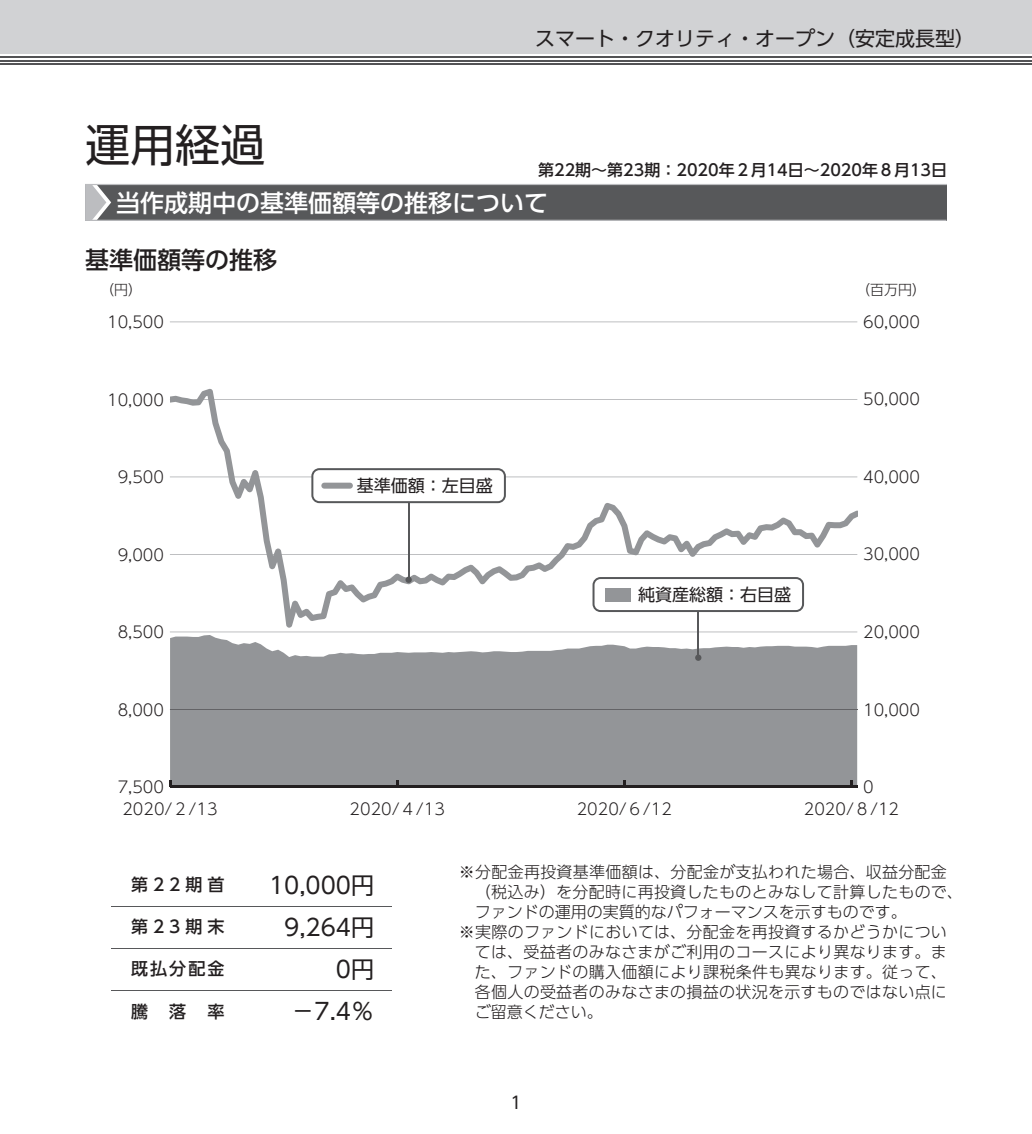
<style>
.page{position:relative;width:1032px;height:1134px;background:#fff}
.page>*{position:absolute;margin:0;border:0;box-sizing:border-box;transform-origin:0 0}
.t1{font:45px "UD Shin Go Pro Regular 90 msp RKSJ H";color:#231f20}
.t2{font:24px "UD Shin Go Pro Medium 90 msp RKSJ H";color:#fff}
.t3{font:24px "UD Shin Go Pro Medium 90 msp RKSJ H";color:#231f20}
.t4{font:23px "UD Shin Go Pro Regular 90 msp RKSJ H";color:#231f20}
.t5{font:20px "UD Shin Go Pro Regular 90 msp RKSJ H";color:#231f20}
.t6{font:17px "UD Shin Go Pro Regular 90 msp RKSJ H";color:#231f20}
.t7{font:17px "UD Shin Go Pro Medium 90 msp RKSJ H";letter-spacing:.295em;color:#231f20}
.t8{font:16px "UD Shin Go Pro Light 90 msp RKSJ H";letter-spacing:.02em;color:#231f20}
.t9{font:16px "UD Shin Go Pro Light 90 msp RKSJ H";color:#231f20}
.t10{font:16px "UD Shin Go Pro Medium 90 msp RKSJ H";color:#231f20}
.t11{font:14px "UD Shin Go Pro Light 90 msp RKSJ H";color:#231f20}
</style>
<div class="page">
<div style="left:0;top:0;width:1032px;height:54px;background:#d1d2d4"></div>
<hr style="left:0;top:63px;width:1032px;height:2px;background:#535355">
<hr style="left:0;top:60px;width:1032px;height:1px;background:#535355">
<hr style="left:0;top:56px;width:1032px;height:2px;background:#535355">
<div style="left:85px;top:184px;width:862px;height:36px;background:#57585a"></div>
<hr style="left:85px;top:220px;width:861px;height:1px;background:#bcbdc0">
<hr style="left:85px;top:184px;width:862px;height:1px;background:#bcbdc0">
<svg style="left:85px;top:185px;width:26px;height:35px"></svg>
<svg style="left:170px;top:635px;width:687px;height:146px;background:#9d9ea1"></svg>
<svg style="left:170px;top:322px;width:687px;height:1px"></svg>
<hr style="left:170px;top:709px;width:687px;height:1px;background:#636366">
<svg style="left:170px;top:632px;width:687px;height:1px"></svg>
<svg style="left:169px;top:781px;width:688px;height:7px;background:#616163"></svg>
<svg style="left:170px;top:389px;width:687px;height:239px"></svg>
<hr style="left:698px;top:611px;width:1px;height:47px;background:#57585a">
<div style="left:695px;top:654px;width:6px;height:7px;background:#57585a;border-radius:50%"></div>
<svg style="left:592px;top:577px;width:212px;height:35px"></svg>
<div style="left:605px;top:588px;width:26px;height:13px;background:#939598"></div>
<hr style="left:408px;top:503px;width:1px;height:77px;background:#57585a">
<div style="left:405px;top:577px;width:7px;height:6px;background:#57585a;border-radius:50%"></div>
<svg style="left:170px;top:468px;width:687px;height:35px"></svg>
<div style="left:321px;top:483px;width:32px;height:6px;background:#939598;border-radius:3px"></div>
<hr style="left:111px;top:906px;width:280px;height:1px;background:#57585a">
<hr style="left:111px;top:948px;width:280px;height:1px;background:#57585a">
<hr style="left:111px;top:990px;width:280px;height:1px;background:#57585a">
<p class="t5" style="left:535px;top:31px;width:441px">スマート・クオリティ・オープン（安定成長型）</p>
<h1 class="t1" style="left:85px;top:128px;width:181px">運用経過</h1>
<p class="t10" style="left:538px;top:164px;width:410px">第22期～第23期：2020年２月14日～2020年８月13日</p>
<h2 class="t2" style="left:116px;top:193px;width:434px">当作成期中の基準価額等の推移について</h2>
<h2 class="t3" style="left:85px;top:251px;width:194px">基準価額等の推移</h2>
<p class="t11" style="left:100px;top:285px;width:43px">（円）</p>
<p class="t11" style="left:856px;top:285px;width:71px">（百万円）</p>
<p class="t8" style="left:107px;top:316px;width:58px">10,500</p>
<p class="t8" style="left:863px;top:316px;width:58px">60,000</p>
<p class="t8" style="left:107px;top:393px;width:58px">10,000</p>
<p class="t8" style="left:863px;top:393px;width:58px">50,000</p>
<p class="t8" style="left:118px;top:471px;width:48px">9,500</p>
<p class="t6" style="left:357px;top:479px;width:137px">基準価額：左目盛</p>
<p class="t8" style="left:863px;top:471px;width:58px">40,000</p>
<p class="t8" style="left:118px;top:548px;width:48px">9,000</p>
<p class="t8" style="left:863px;top:548px;width:58px">30,000</p>
<p class="t6" style="left:638px;top:588px;width:154px">純資産総額：右目盛</p>
<p class="t8" style="left:118px;top:626px;width:48px">8,500</p>
<p class="t8" style="left:863px;top:626px;width:58px">20,000</p>
<p class="t8" style="left:118px;top:703px;width:48px">8,000</p>
<p class="t8" style="left:863px;top:703px;width:58px">10,000</p>
<p class="t8" style="left:118px;top:781px;width:48px">7,500</p>
<p class="t8" style="left:863px;top:781px;width:12px">0</p>
<p class="t8" style="left:122px;top:803px;width:97px">2020/２/13</p>
<p class="t8" style="left:349px;top:803px;width:97px">2020/４/13</p>
<p class="t8" style="left:577px;top:803px;width:97px">2020/６/12</p>
<p class="t8" style="left:804px;top:803px;width:97px">2020/８/12</p>
<p class="t7" style="left:131px;top:878px;width:95px">第22期首</p>
<h3 class="t4" style="left:269px;top:876px;width:107px">10,000円</h3>
<p class="t7" style="left:131px;top:921px;width:95px">第23期末</p>
<h3 class="t4" style="left:284px;top:918px;width:91px">9,264円</h3>
<p class="t7" style="left:131px;top:963px;width:95px">既払分配金</p>
<h3 class="t4" style="left:336px;top:960px;width:40px">0円</h3>
<p class="t7" style="left:131px;top:1005px;width:18px">騰</p>
<p class="t7" style="left:169px;top:1005px;width:18px">落</p>
<p class="t7" style="left:208px;top:1005px;width:18px">率</p>
<h3 class="t4" style="left:291px;top:1002px;width:84px">－7.4％</h3>
<p class="t8" style="left:459px;top:866px;width:489px">※分配金再投資基準価額は、分配金が支払われた場合、収益分配金</p>
<p class="t8" style="left:475px;top:886px;width:490px">（税込み）を分配時に再投資したものとみなして計算したもので、</p>
<p class="t9" style="left:475px;top:906px;width:434px">ファンドの運用の実質的なパフォーマンスを示すものです。</p>
<p class="t8" style="left:459px;top:926px;width:490px">※実際のファンドにおいては、分配金を再投資するかどうかについ</p>
<p class="t8" style="left:475px;top:946px;width:473px">ては、受益者のみなさまがご利用のコースにより異なります。ま</p>
<p class="t8" style="left:475px;top:966px;width:474px">た、ファンドの購入価額により課税条件も異なります。従って、</p>
<p class="t8" style="left:475px;top:986px;width:474px">各個人の受益者のみなさまの損益の状況を示すものではない点に</p>
<p class="t9" style="left:475px;top:1006px;width:130px">ご留意ください。</p>
<p class="t6" style="left:510px;top:1096px;width:13px">1</p>
</div>
